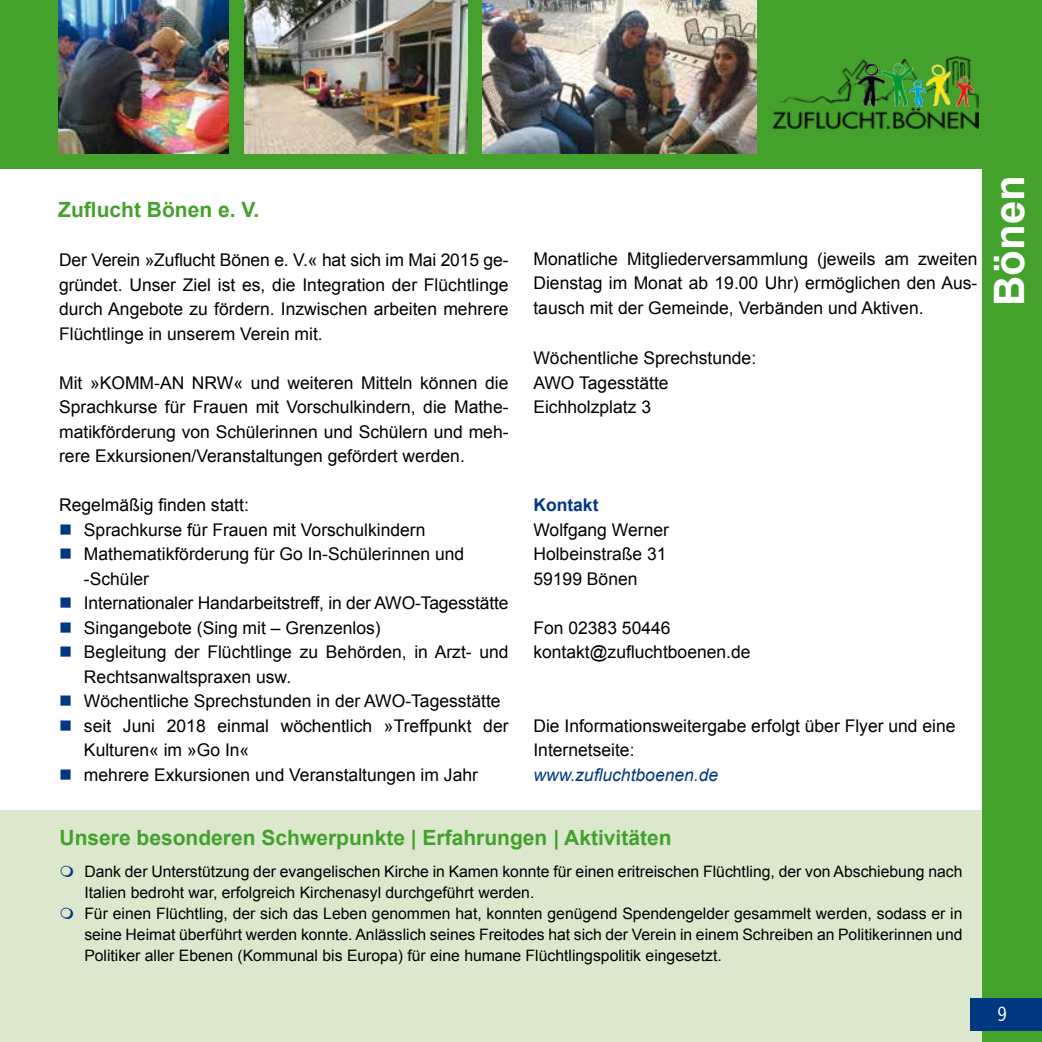
<style>
.page{position:relative;width:1042px;height:1042px;background:#fff}
.page>*{position:absolute;margin:0;border:0;box-sizing:border-box;transform-origin:0 0}
.t1{font:700 42px "Arial";color:#fff}
.t2{font:700 21px "Arial";color:#44a12b}
.t3{font:21px "Lucida Sans Nar EF";color:#fff;scale:.92 1}
.t4{font:17.5px/24.5px "Arial";color:#000}
.t5{font:italic 17.5px "Arial";color:#003882}
.t6{font:700 17.5px "Arial";color:#003882}
.t7{font:15.75px/21px "Arial";color:#000}
.s1{color:#003882}
</style>
<div class="page">
<div style="left:0;top:810px;width:1042px;height:232px;background:#dbe8cd"></div>
<div style="left:982px;top:79px;width:60px;height:963px;background:#44a12b"></div>
<div style="left:0;top:0;width:1042px;height:168px;background:#44a12b"></div>
<img style="left:772px;top:56px;width:207px;height:73px">
<img style="left:244px;top:0;width:223px;height:154px">
<img style="left:483px;top:0;width:273px;height:154px">
<img style="left:59px;top:0;width:170px;height:154px">
<div style="left:971px;top:998px;width:71px;height:33px;background:#003882"></div>
<p class="t2" style="left:58px;top:196px;width:203px">Zuflucht Bönen e. V.</p>
<p class="t4" style="left:59px;top:248px;width:451px;text-align:justify">Der Verein »Zuflucht Bönen e. V.« hat sich im Mai 2015 ge&shy;gründet. Unser Ziel ist es, die Integration der Flüchtlinge durch Angebote zu fördern. Inzwischen arbeiten mehrere Flüchtlinge in unserem Verein mit.</p>
<p class="t4" style="left:59px;top:370px;width:451px;text-align:justify">Mit »KOMM-AN NRW« und weiteren Mitteln können die Sprachkurse für Frauen mit Vorschulkindern, die Mathe&shy;matikförderung von Schülerinnen und Schülern und meh&shy;rere Exkursionen/Veranstaltungen gefördert werden.</p>
<p class="t4" style="left:59px;top:493px;width:191px">Regelmäßig finden statt:</p>
<p class="t4" style="left:59px;top:517px;width:368px"><span class="s1">■</span> Sprachkurse für Frauen mit Vorschulkindern</p>
<p class="t4" style="left:84px;top:542px;width:382px;text-indent:-25px"><span class="s1">■</span> Mathematikförderung für Go In-Schülerinnen und -Schüler</p>
<p class="t4" style="left:59px;top:591px;width:451px"><span class="s1">■</span> Internationaler Handarbeitstreff, in der AWO-Tagesstätte</p>
<p class="t4" style="left:59px;top:615px;width:323px"><span class="s1">■</span> Singangebote (Sing mit – Grenzenlos)</p>
<p class="t4" style="left:84px;top:640px;width:426px;text-indent:-25px"><span class="s1">■</span> Begleitung der Flüchtlinge zu Behörden, in Arzt- und<br>Rechtsanwaltspraxen usw.</p>
<p class="t4" style="left:59px;top:689px;width:443px"><span class="s1">■</span> Wöchentliche Sprechstunden in der AWO-Tagesstätte</p>
<p class="t4" style="left:84px;top:713px;width:426px;text-indent:-25px"><span class="s1">■</span> seit Juni 2018 einmal wöchentlich »Treffpunkt der<br>Kulturen« im »Go In«</p>
<p class="t4" style="left:59px;top:762px;width:420px"><span class="s1">■</span> mehrere Exkursionen und Veranstaltungen im Jahr</p>
<p class="t4" style="left:533px;top:246px;width:445px;text-align:justify">Monatliche Mitgliederversammlung (jeweils am zweiten Dienstag im Monat ab 19.00 Uhr) ermöglichen den Aus&shy;tausch mit der Gemeinde, Verbänden und Aktiven.</p>
<p class="t4" style="left:533px;top:346px;width:224px">Wöchentliche Sprechstunde:<br>AWO Tagesstätte<br>Eichholzplatz 3</p>
<h1 class="t1" style="left:981px;top:306px;width:132px;rotate:-90deg">Bönen</h1>
<p class="t6" style="left:533px;top:493px;width:67px">Kontakt</p>
<p class="t4" style="left:533px;top:517px;width:137px">Wolfgang Werner<br>Holbeinstraße 31<br>59199 Bönen</p>
<p class="t4" style="left:533px;top:615px;width:219px">Fon 02383 50446 kontakt@zufluchtboenen.de</p>
<p class="t4" style="left:533px;top:713px;width:424px">Die Informationsweitergabe erfolgt über Flyer und eine<br>Internetseite:</p>
<p class="t5" style="left:533px;top:763px;width:186px">www.zufluchtboenen.de</p>
<p class="t2" style="left:60px;top:823px;width:613px">Unsere besonderen Schwerpunkte | Erfahrungen | Aktivitäten</p>
<p class="t7" style="left:84px;top:861px;width:880px">Dank der Unterstützung der evangelischen Kirche in Kamen konnte für einen eritreischen Flüchtling, der von Abschiebung nach Italien bedroht war, erfolgreich Kirchenasyl durchgeführt werden.<br>Für einen Flüchtling, der sich das Leben genommen hat, konnten genügend Spendengelder gesammelt werden, sodass er in seine Heimat überführt werden konnte. Anlässlich seines Freitodes hat sich der Verein in einem Schreiben an Politikerinnen und Politiker aller Ebenen (Kommunal bis Europa) für eine humane Flüchtlingspolitik eingesetzt.</p>
<p class="t3" style="left:997px;top:1003px;width:12px">9</p>
</div>
